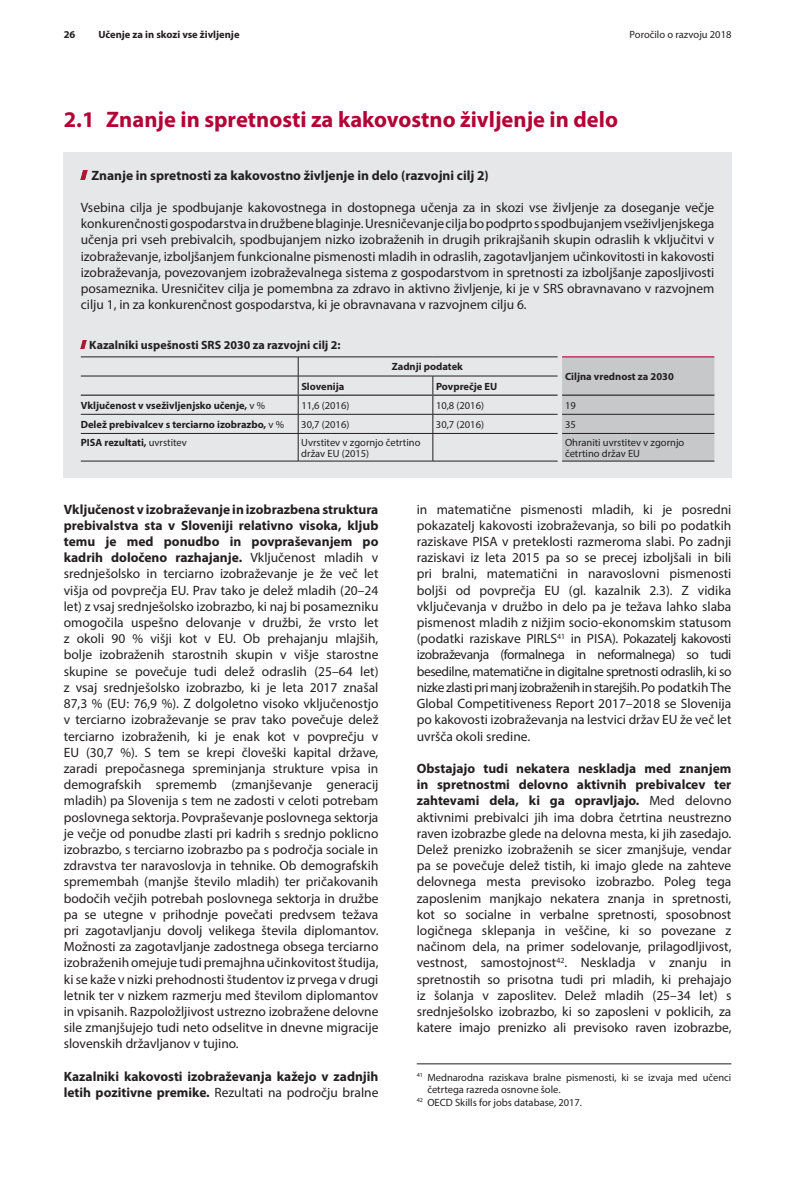
<style>
.page{position:relative;width:808px;height:1191px;background:#fff}
.page>*{position:absolute;margin:0;border:0;box-sizing:border-box;transform-origin:0 0}
.t1{font:700 22.5px "Myriad Pro";color:#b30437}
.t2{font:13.5px/16.2px "Myriad Pro";color:#231f20;text-align:justify}
.t3{font:700 13.5px/16.2px "Myriad Pro";color:#231f20}
.t4{font:700 12px "Myriad Pro";color:#231f20}
.t5{font:10.5px/11.2px "Myriad Pro";color:#231f20}
.t6{font:700 10.5px "Myriad Pro";color:#231f20}
.s1{font-weight:400}
.s2{font-weight:700}
</style>
<div class="page">
<div style="left:64px;top:153px;width:668px;height:325px;background:#e6e7e9"></div>
<hr style="left:417px;top:1063px;width:314px;height:1px;background:#231f20">
<svg style="left:81px;top:170px;width:7px;height:9px"></svg>
<div style="left:562px;top:357px;width:152px;height:104px;background:#c7c8ca"></div>
<hr style="left:81px;top:356px;width:217px;height:1px;background:#231f20">
<hr style="left:298px;top:356px;width:135px;height:1px;background:#231f20">
<hr style="left:433px;top:356px;width:125px;height:1px;background:#231f20">
<hr style="left:81px;top:376px;width:217px;height:1px;background:#231f20">
<hr style="left:298px;top:376px;width:135px;height:1px;background:#231f20">
<hr style="left:433px;top:376px;width:125px;height:1px;background:#231f20">
<hr style="left:81px;top:414px;width:217px;height:1px;background:#231f20">
<hr style="left:298px;top:414px;width:135px;height:1px;background:#231f20">
<hr style="left:433px;top:414px;width:125px;height:1px;background:#231f20">
<hr style="left:562px;top:414px;width:152px;height:1px;background:#231f20">
<hr style="left:81px;top:433px;width:217px;height:1px;background:#231f20">
<hr style="left:298px;top:433px;width:135px;height:1px;background:#231f20">
<svg style="left:298px;top:357px;width:1px;height:104px"></svg>
<hr style="left:433px;top:433px;width:125px;height:1px;background:#231f20">
<svg style="left:433px;top:376px;width:1px;height:85px"></svg>
<hr style="left:562px;top:433px;width:152px;height:1px;background:#231f20">
<hr style="left:81px;top:461px;width:217px;height:1px;background:#231f20">
<hr style="left:298px;top:461px;width:135px;height:1px;background:#231f20">
<hr style="left:433px;top:461px;width:125px;height:1px;background:#231f20">
<hr style="left:562px;top:461px;width:152px;height:1px;background:#231f20">
<hr style="left:562px;top:356px;width:152px;height:1px;background:#b30437">
<hr style="left:562px;top:394px;width:152px;height:2px;background:#231f20">
<hr style="left:81px;top:394px;width:217px;height:2px;background:#231f20">
<hr style="left:298px;top:394px;width:135px;height:2px;background:#231f20">
<hr style="left:433px;top:394px;width:125px;height:2px;background:#231f20">
<svg style="left:81px;top:341px;width:6px;height:8px"></svg>
<p class="t6" style="left:64px;top:27px;width:13px">26</p>
<p class="t6" style="left:98px;top:27px;width:143px">Učenje za in skozi vse življenje</p>
<p class="t5" style="left:630px;top:28px;width:103px">Poročilo o razvoju 2018</p>
<h1 class="t1" style="left:64px;top:105px;width:556px">2.1 Znanje in spretnosti za kakovostno življenje in delo</h1>
<p class="t3" style="left:91px;top:166px;width:399px">Znanje in spretnosti za kakovostno življenje in delo (razvojni cilj 2)</p>
<p class="t2" style="left:81px;top:199px;width:635px">Vsebina cilja je spodbujanje kakovostnega in dostopnega učenja za in skozi vse življenje za doseganje večje konkurenčnosti gospodarstva in družbene blaginje. Uresničevanje cilja bo podprto s spodbujanjem vseživljenjskega učenja pri vseh prebivalcih, spodbujanjem nizko izobraženih in drugih prikrajšanih skupin odraslih k vključitvi v izobraževanje, izboljšanjem funkcionalne pismenosti mladih in odraslih, zagotavljanjem učinkovitosti in kakovosti izobraževanja, povezovanjem izobraževalnega sistema z gospodarstvom in spretnosti za izboljšanje zaposljivosti posameznika. Uresničitev cilja je pomembna za zdravo in aktivno življenje, ki je v SRS obravnavano v razvojnem cilju 1, in za konkurenčnost gospodarstva, ki je obravnavana v razvojnem cilju 6.</p>
<p class="t4" style="left:89px;top:337px;width:253px">Kazalniki uspešnosti SRS 2030 za razvojni cilj 2:</p>
<p class="t6" style="left:392px;top:360px;width:73px">Zadnji podatek</p>
<p class="t6" style="left:565px;top:369px;width:110px">Ciljna vrednost za 2030</p>
<p class="t6" style="left:301px;top:379px;width:45px">Slovenija</p>
<p class="t6" style="left:436px;top:379px;width:63px">Povprečje EU</p>
<p class="t6" style="left:81px;top:398px;width:186px">Vključenost v vseživljenjsko učenje, <span class="s1">v %</span></p>
<p class="t5" style="left:301px;top:399px;width:50px">11,6 (2016)</p>
<p class="t5" style="left:436px;top:399px;width:50px">10,8 (2016)</p>
<p class="t5" style="left:565px;top:399px;width:12px">19</p>
<p class="t6" style="left:81px;top:417px;width:205px">Delež prebivalcev s terciarno izobrazbo, <span class="s1">v %</span></p>
<p class="t5" style="left:301px;top:418px;width:50px">30,7 (2016)</p>
<p class="t5" style="left:436px;top:418px;width:50px">30,7 (2016)</p>
<p class="t5" style="left:565px;top:418px;width:12px">35</p>
<p class="t6" style="left:81px;top:435px;width:108px">PISA rezultati, <span class="s1">uvrstitev</span></p>
<p class="t5" style="left:301px;top:436px;width:121px">Uvrstitev v zgornjo četrtino držav EU (2015)</p>
<p class="t5" style="left:565px;top:436px;width:121px">Ohraniti uvrstitev v zgornjo četrtino držav EU</p>
<p class="t2" style="left:64px;top:501px;width:316px"><span class="s2">Vključenost v izobraževanje in izobrazbena struktura prebivalstva sta v Sloveniji relativno visoka, kljub temu je med ponudbo in povpraševanjem po kadrih določeno razhajanje.</span> Vključenost mladih v srednješolsko in terciarno izobraževanje je že več let višja od povprečja EU. Prav tako je delež mladih (20–24 let) z vsaj srednješolsko izobrazbo, ki naj bi posamezniku omogočila uspešno delovanje v družbi, že vrsto let z okoli 90 % višji kot v EU. Ob prehajanju mlajših, bolje izobraženih starostnih skupin v višje starostne skupine se povečuje tudi delež odraslih (25–64 let) z vsaj srednješolsko izobrazbo, ki je leta 2017 znašal 87,3 % (EU: 76,9 %). Z dolgoletno visoko vključenostjo v terciarno izobraževanje se prav tako povečuje delež terciarno izobraženih, ki je enak kot v povprečju v EU (30,7 %). S tem se krepi človeški kapital države, zaradi prepočasnega spreminjanja strukture vpisa in demografskih sprememb (zmanjševanje generacij mladih) pa Slovenija s tem ne zadosti v celoti potrebam poslovnega sektorja. Povpraševanje poslovnega sektorja je večje od ponudbe zlasti pri kadrih s srednjo poklicno izobrazbo, s terciarno izobrazbo pa s področja sociale in zdravstva ter naravoslovja in tehnike. Ob demografskih spremembah (manjše število mladih) ter pričakovanih bodočih večjih potrebah poslovnega sektorja in družbe pa se utegne v prihodnje povečati predvsem težava pri zagotavljanju dovolj velikega števila diplomantov.<br>Možnosti za zagotavljanje zadostnega obsega terciarno izobraženih omejuje tudi premajhna učinkovitost študija, ki se kaže v nizki prehodnosti študentov iz prvega v drugi letnik ter v nizkem razmerju med številom diplomantov in vpisanih. Razpoložljivost ustrezno izobražene delovne sile zmanjšujejo tudi neto odselitve in dnevne migracije slovenskih državljanov v tujino.</p>
<p class="t3" style="left:64px;top:1067px;width:316px">Kazalniki kakovosti izobraževanja kažejo v zadnjih letih pozitivne premike. <span class="s1">Rezultati na področju bralne</span></p>
<p class="t2" style="left:417px;top:501px;width:316px">in matematične pismenosti mladih, ki je posredni pokazatelj kakovosti izobraževanja, so bili po podatkih raziskave PISA v preteklosti razmeroma slabi. Po zadnji raziskavi iz leta 2015 pa so se precej izboljšali in bili pri bralni, matematični in naravoslovni pismenosti boljši od povprečja EU (gl. kazalnik 2.3). Z vidika vključevanja v družbo in delo pa je težava lahko slaba pismenost mladih z nižjim socio-ekonomskim statusom (podatki raziskave PIRLS<sup>41</sup> in PISA). Pokazatelj kakovosti izobraževanja (formalnega in neformalnega) so tudi besedilne, matematične in digitalne spretnosti odraslih, ki so nizke zlasti pri manj izobraženih in starejših. Po podatkih The Global Competitiveness Report 2017–2018 se Slovenija po kakovosti izobraževanja na lestvici držav EU že več let uvršča okoli sredine.</p>
<p class="t2" style="left:417px;top:760px;width:316px"><span class="s2">Obstajajo tudi nekatera neskladja med znanjem in spretnostmi delovno aktivnih prebivalcev ter zahtevami dela, ki ga opravljajo.</span> Med delovno aktivnimi prebivalci jih ima dobra četrtina neustrezno raven izobrazbe glede na delovna mesta, ki jih zasedajo.<br>Delež prenizko izobraženih se sicer zmanjšuje, vendar pa se povečuje delež tistih, ki imajo glede na zahteve delovnega mesta previsoko izobrazbo. Poleg tega zaposlenim manjkajo nekatera znanja in spretnosti, kot so socialne in verbalne spretnosti, sposobnost logičnega sklepanja in veščine, ki so povezane z načinom dela, na primer sodelovanje, prilagodljivost, vestnost, samostojnost<sup>42</sup>. Neskladja v znanju in spretnostih so prisotna tudi pri mladih, ki prehajajo iz šolanja v zaposlitev. Delež mladih (25–34 let) s srednješolsko izobrazbo, ki so zaposleni v poklicih, za katere imajo prenizko ali previsoko raven izobrazbe,</p>
<p class="t5" style="left:417px;top:1071px;width:316px"><sup>41</sup> Mednarodna raziskava bralne pismenosti, ki se izvaja med učenci</p>
<p class="t5" style="left:427px;top:1084px;width:135px">četrtega razreda osnovne šole.</p>
<p class="t5" style="left:417px;top:1096px;width:167px"><sup>42</sup> OECD Skills for jobs database, 2017.</p>
</div>
